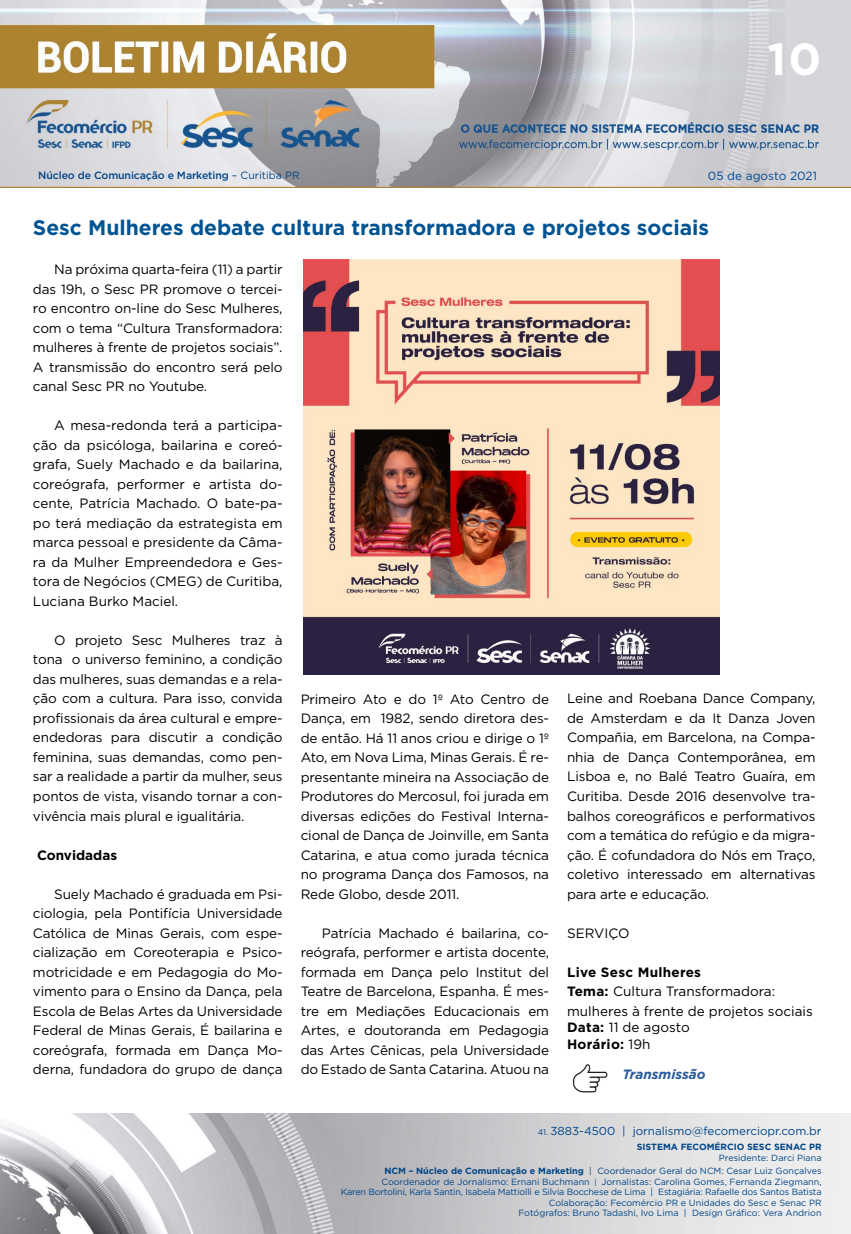
<style>
.page{position:relative;width:851px;height:1234px;background:#fff}
.page>*{position:absolute;margin:0;border:0;box-sizing:border-box;transform-origin:0 0}
.t1{font:700 45px "Gotham";color:#fff}
.t2{font:700 21px "Gotham";color:#005493}
.t3{font:13.5px/19.5px "Gotham";letter-spacing:-.01em;color:#000;text-align:justify}
.t4{font:700 13.5px/16.5px "Gotham";letter-spacing:.02em;color:#000}
.t5{font:italic 700 13.5px "Gotham";color:#275b9b}
.t6{font:700 13.5px "Gotham";color:#000}
.t7{font:11.85px "Gotham";color:#004a93}
.t8{font:11.55px "Gotham";color:#004587}
.t9{font:500 10.5px "Gotham";letter-spacing:-.01em;color:#004587}
.t10{font:9px/10.5px "Gotham";color:#004587;text-align:right}
.t11{font:700 9px "Gotham";color:#004587}
.s1{font-weight:400}
.s2{font-weight:700}
.s3{font-size:8.25px}
.s4{font-size:7.65px}
</style>
<div class="page">
<img style="left:0;top:0;width:850px;height:188px">
<img style="left:0;top:1113px;width:850px;height:120px">
<img style="left:304px;top:259px;width:415px;height:415px">
<img style="left:572px;top:1064px;width:35px;height:27px">
<h1 class="t1" style="left:767px;top:29px;width:55px">10</h1>
<p class="t9" style="left:38px;top:168px;width:263px">Núcleo de Comunicação e Marketing <span class="s1">– Curitiba PR</span></p>
<p class="t7" style="left:707px;top:168px;width:110px">05 de agosto 2021</p>
<h2 class="t2" style="left:33px;top:214px;width:677px">Sesc Mulheres debate cultura transformadora e projetos sociais</h2>
<p class="t3" style="left:33px;top:259px;width:251px;text-indent:21px">Na próxima quarta-feira (11) a partir das 19h, o Sesc PR promove o tercei&shy;ro encontro on-line do Sesc Mulheres, com o tema “Cultura Transformadora: mulheres à frente de projetos sociais”.<br>A transmissão do encontro será pelo canal Sesc PR no Youtube.</p>
<p class="t3" style="left:33px;top:415px;width:251px;text-indent:21px">A mesa-redonda terá a participa&shy;ção da psicóloga, bailarina e coreó&shy;grafa, Suely Machado e da bailarina, coreógrafa, performer e artista do&shy;cente, Patrícia Machado. O bate-pa&shy;po terá mediação da estrategista em marca pessoal e presidente da Câma&shy;ra da Mulher Empreendedora e Ges&shy;tora de Negócios (CMEG) de Curitiba, Luciana Burko Maciel.</p>
<p class="t3" style="left:33px;top:630px;width:251px;text-indent:21px">O projeto Sesc Mulheres traz à tona o universo feminino, a condição das mulheres, suas demandas e a rela&shy;ção com a cultura. Para isso, convida profissionais da área cultural e empre&shy;endedoras para discutir a condição feminina, suas demandas, como pen&shy;sar a realidade a partir da mulher, seus pontos de vista, visando tornar a con&shy;vivência mais plural e igualitária.</p>
<p class="t6" style="left:37px;top:845px;width:82px">Convidadas</p>
<p class="t3" style="left:33px;top:883px;width:251px;text-indent:21px">Suely Machado é graduada em Psi&shy;ciologia, pela Pontifícia Universidade Católica de Minas Gerais, com espe&shy;cialização em Coreoterapia e Psico&shy;motricidade e em Pedagogia do Mo&shy;vimento para o Ensino da Dança, pela Escola de Belas Artes da Universidade Federal de Minas Gerais, É bailarina e coreógrafa, formada em Dança Mo&shy;derna, fundadora do grupo de dança</p>
<p class="t3" style="left:300px;top:688px;width:250px">Primeiro Ato e do 1º Ato Centro de Dança, em 1982, sendo diretora des&shy;de então. Há 11 anos criou e dirige o 1º Ato, em Nova Lima, Minas Gerais. É re&shy;presentante mineira na Associação de Produtores do Mercosul, foi jurada em diversas edições do Festival Interna&shy;cional de Dança de Joinville, em Santa Catarina, e atua como jurada técnica no programa Dança dos Famosos, na Rede Globo, desde 2011.</p>
<p class="t3" style="left:300px;top:922px;width:250px;text-indent:21px">Patrícia Machado é bailarina, co&shy;reógrafa, performer e artista docente, formada em Dança pelo Institut del Teatre de Barcelona, Espanha. É mes&shy;tre em Mediações Educacionais em Artes, e doutoranda em Pedagogia das Artes Cênicas, pela Universidade do Estado de Santa Catarina. Atuou na</p>
<p class="t3" style="left:567px;top:688px;width:250px">Leine and Roebana Dance Company, de Amsterdam e da It Danza Joven Compañia, em Barcelona, na Compa&shy;nhia de Dança Contemporânea, em Lisboa e, no Balé Teatro Guaíra, em Curitiba. Desde 2016 desenvolve tra&shy;balhos coreográficos e performativos com a temática do refúgio e da migra&shy;ção. É cofundadora do Nós em Traço, coletivo interessado em alternativas para arte e educação.</p>
<p class="t3" style="left:567px;top:922px;width:64px">SERVIÇO</p>
<p class="t3" style="left:567px;top:961px;width:247px;text-align:left"><span class="s2">Live Sesc Mulheres<br>Tema:</span> Cultura Transformadora: mulheres à frente de projetos sociais</p>
<p class="t4" style="left:567px;top:1018px;width:124px">Data: <span class="s1">11 de agosto<br></span>Horário: <span class="s1">19h</span></p>
<p class="t5" style="left:622px;top:1064px;width:85px">Transmissão</p>
<p class="t8" style="left:537px;top:1123px;width:285px"><span class="s3">41.</span> 3883-4500 | jornalismo@fecomerciopr.com.br</p>
<p class="t11" style="left:636px;top:1140px;width:186px">SISTEMA FECOMÉRCIO SESC SENAC PR</p>
<p class="t10" style="left:384px;top:1150px;width:438px;line-height:13.5px">Presidente: Darci Piana<br><span class="s2">NCM – Núcleo de Comunicação e Marketing</span> | Coordenador Geral do NCM: Cesar Luiz Gonçalves</p>
<p class="t10" style="left:341px;top:1175px;width:482px">Coordenador de Jornalismo: Ernani Buchmann <span class="s4">|</span> Jornalistas: Carolina Gomes, Fernanda Ziegmann,<br>Karen Bortolini, Karla Santin, Isabela Mattiolli e Silvia Bocchese de Lima | Estagiária: Rafaelle dos Santos Batista Colaboração: Fecomércio PR e Unidades do Sesc e Senac PR<br>Fotógrafos: Bruno Tadashi, Ivo Lima | Design Gráfico: Vera Andrion</p>
</div>
